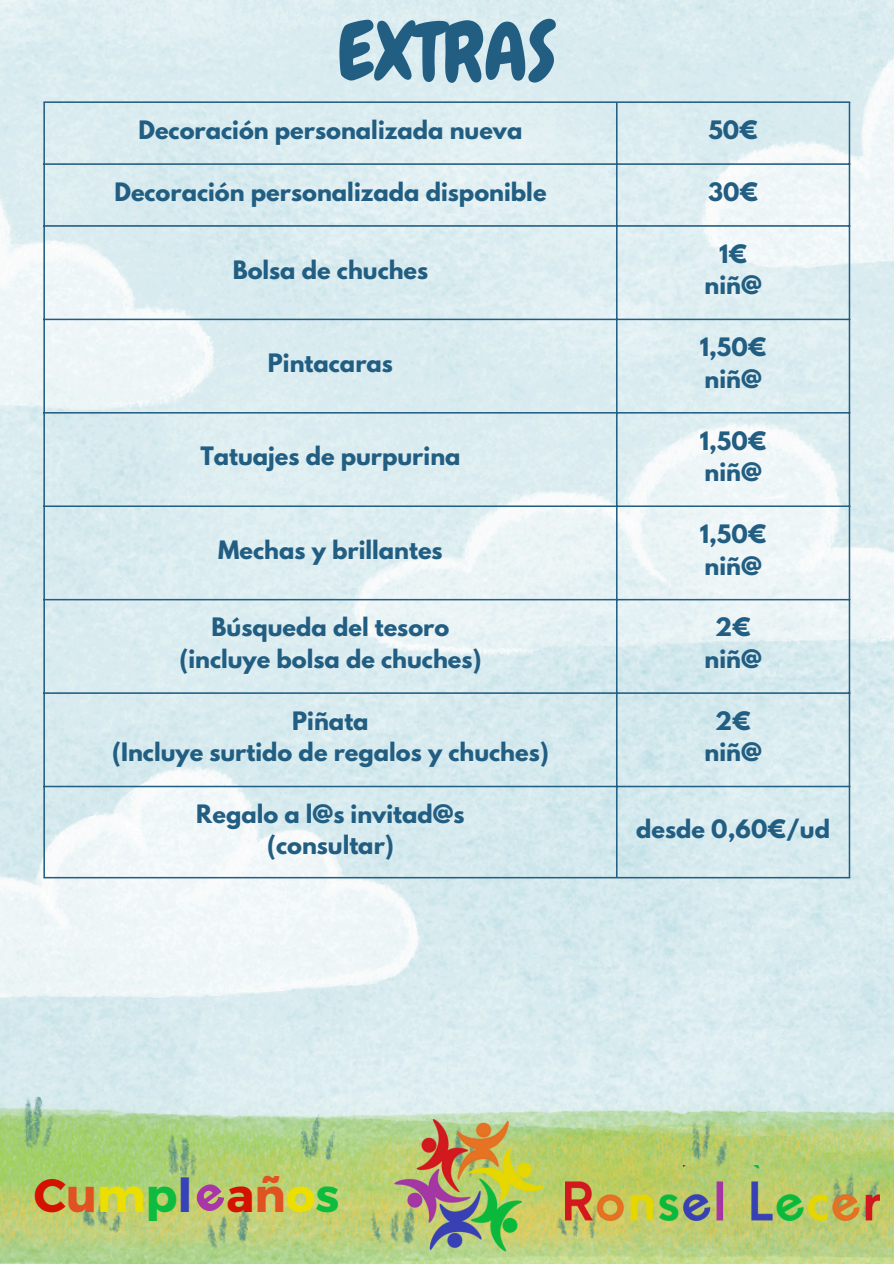
<style>
.page{position:relative;width:894px;height:1264px;background:#fff}
.page>*{position:absolute;margin:0;border:0;box-sizing:border-box;transform-origin:0 0}
.t1{font:79.8px "Chewy";color:#225e82}
.t2{font:700 46.65px "Montserrat";color:#d41200}
.t3{font:700 22.5px "League Spartan";color:#225e82}
.s1{color:#e05222}
.s2{color:#ecdf00}
.s3{color:#0dbc3f}
.s4{color:#3842b8}
</style>
<div class="page">
<img style="left:0;top:0;width:893px;height:1263px">
<hr style="left:43px;top:103px;width:2px;height:773px;background:#225e82">
<hr style="left:616px;top:103px;width:1px;height:773px;background:#225e82">
<hr style="left:848px;top:103px;width:2px;height:773px;background:#225e82">
<hr style="left:43px;top:101px;width:807px;height:2px;background:#225e82">
<hr style="left:43px;top:163px;width:807px;height:2px;background:#225e82">
<hr style="left:43px;top:225px;width:807px;height:2px;background:#225e82">
<hr style="left:43px;top:318px;width:807px;height:2px;background:#225e82">
<hr style="left:43px;top:412px;width:807px;height:1px;background:#225e82">
<hr style="left:43px;top:505px;width:807px;height:2px;background:#225e82">
<hr style="left:43px;top:599px;width:807px;height:1px;background:#225e82">
<hr style="left:43px;top:692px;width:807px;height:2px;background:#225e82">
<hr style="left:43px;top:785px;width:807px;height:2px;background:#225e82">
<hr style="left:43px;top:876px;width:807px;height:2px;background:#225e82">
<img style="left:312px;top:1118px;width:314px;height:145px">
<img style="left:565px;top:1165px;width:314px;height:57px">
<svg style="left:191px;top:1179px;width:37px;height:36px"></svg>
<p class="t1" style="left:337px;top:1px;width:220px">EXTRAS</p>
<h1 class="t3" style="left:138px;top:119px;width:385px">Decoración personalizada nueva</h1>
<p class="t3" style="left:708px;top:119px;width:51px">50€</p>
<p class="t3" style="left:114px;top:181px;width:433px">Decoración personalizada disponible</p>
<p class="t3" style="left:708px;top:181px;width:52px">30€</p>
<p class="t3" style="left:232px;top:258px;width:197px">Bolsa de chuches</p>
<p class="t3" style="left:268px;top:352px;width:126px">Pintacaras</p>
<p class="t3" style="left:200px;top:445px;width:262px">Tatuajes de purpurina</p>
<p class="t3" style="left:218px;top:538px;width:226px">Mechas y brillantes</p>
<p class="t3" style="left:211px;top:616px;width:239px">Búsqueda del tesoro</p>
<p class="t3" style="left:179px;top:647px;width:304px">(incluye bolsa de chuches)</p>
<p class="t3" style="left:292px;top:709px;width:78px">Piñata</p>
<p class="t3" style="left:112px;top:741px;width:438px">(Incluye surtido de regalos y chuches)</p>
<p class="t3" style="left:196px;top:803px;width:270px">Regalo a l@s invitad@s</p>
<p class="t3" style="left:267px;top:833px;width:128px">(consultar)</p>
<p class="t3" style="left:719px;top:242px;width:29px">1€</p>
<p class="t3" style="left:704px;top:274px;width:59px">niñ@</p>
<p class="t3" style="left:699px;top:336px;width:68px">1,50€</p>
<p class="t3" style="left:704px;top:367px;width:59px">niñ@</p>
<p class="t3" style="left:699px;top:429px;width:68px">1,50€</p>
<p class="t3" style="left:704px;top:461px;width:59px">niñ@</p>
<p class="t3" style="left:699px;top:523px;width:68px">1,50€</p>
<p class="t3" style="left:704px;top:554px;width:59px">niñ@</p>
<p class="t3" style="left:715px;top:616px;width:37px">2€</p>
<p class="t3" style="left:704px;top:647px;width:59px">niñ@</p>
<p class="t3" style="left:715px;top:709px;width:37px">2€</p>
<p class="t3" style="left:704px;top:741px;width:59px">niñ@</p>
<p class="t3" style="left:636px;top:817px;width:195px">desde 0,60€/ud</p>
<p class="t2" style="left:34px;top:1164px;width:160px">C<span class="s1">u</span><span class="s2">m</span><span class="s3">p</span><span class="s4">l</span></p>
<p class="t2" style="left:226px;top:1164px;width:115px">a<span class="s1">ñ</span><span class="s2">o</span><span class="s3">s</span></p>
</div>
